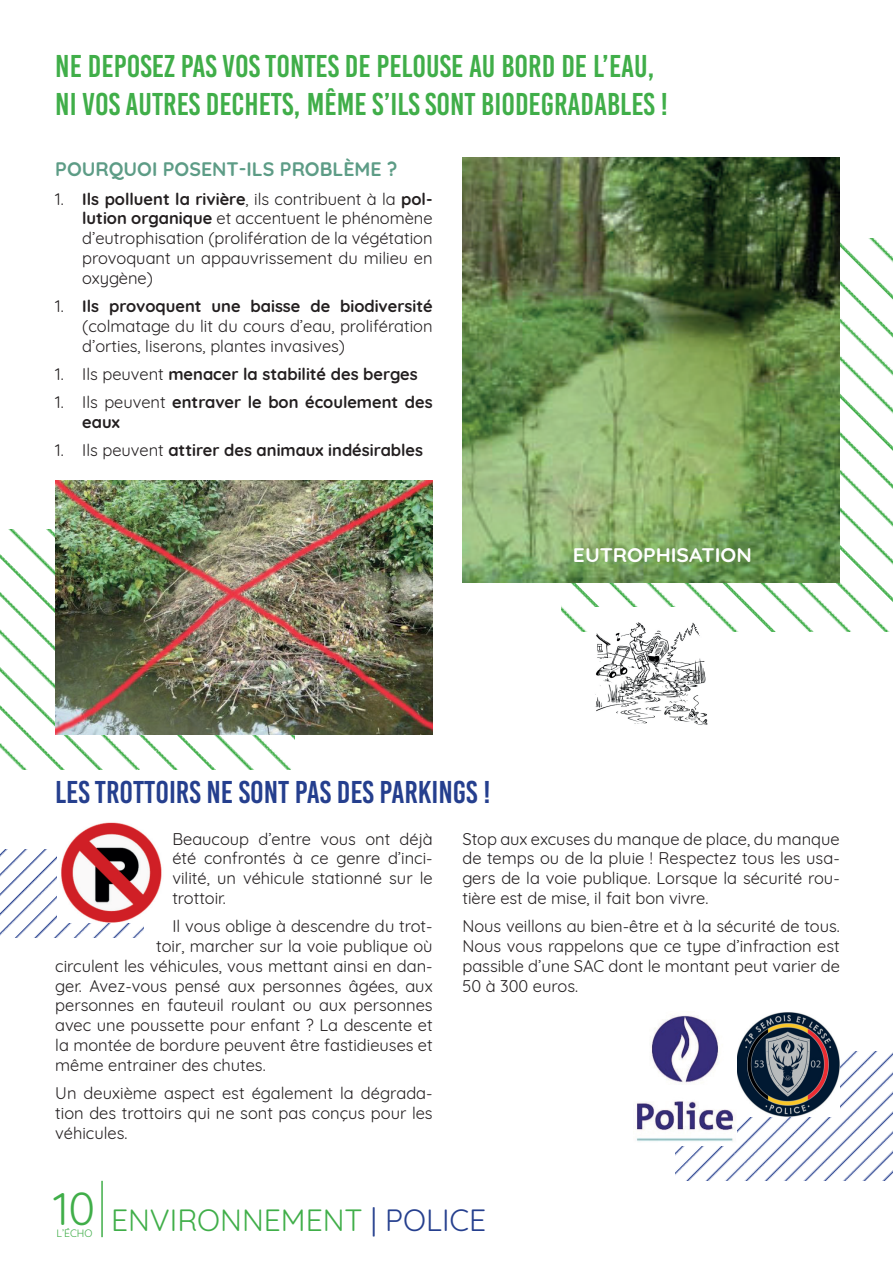
<style>
.page{position:relative;width:893px;height:1263px;background:#fff}
.page>*{position:absolute;margin:0;border:0;box-sizing:border-box;transform-origin:0 0}
.t1{font:45px "Quicksand";color:#40ae49}
.t2{font:31.5px/37.8px "Bebas Kai";color:#40ae49}
.t3{font:31.5px "Bebas Kai";color:#253f8e}
.t4{font:30px "Quicksand";color:#40ae49}
.t5{font:700 19.65px "Quicksand";color:#fff;scale:1.07 1}
.t6{font:700 19.5px "Quicksand";color:#5d9c86}
.t7{font:16.5px/19.8px "Quicksand";color:#231f20;text-align:justify}
.t8{font:700 16.5px/19.8px "Quicksand";color:#231f20}
.t9{font:10.5px "Quicksand";color:#40ae49}
.s1{font-weight:700}
.s2{font-weight:400}
.s3{color:#fff}
.s4{color:#253f8e}
</style>
<div class="page">
<img style="left:561px;top:238px;width:332px;height:393px">
<img style="left:0;top:529px;width:295px;height:241px">
<hr style="left:101px;top:1181px;width:2px;height:56px;background:#40ae49">
<img style="left:462px;top:157px;width:378px;height:426px">
<img style="left:55px;top:480px;width:378px;height:255px">
<img style="left:592px;top:608px;width:118px;height:117px">
<img style="left:675px;top:1052px;width:218px;height:129px">
<img style="left:736px;top:1012px;width:104px;height:104px">
<img style="left:636px;top:1015px;width:100px;height:130px">
<img style="left:0;top:849px;width:144px;height:89px">
<img style="left:58px;top:822px;width:104px;height:100px">
<h2 class="t2" style="left:55px;top:47px;width:614px">NE DEPOSEZ PAS VOS TONTES DE PELOUSE AU BORD DE L’EAU,<br>NI VOS AUTRES DECHETS, MÊME S’ILS SONT BIODEGRADABLES !</h2>
<p class="t6" style="left:55px;top:153px;width:344px">POURQUOI POSENT-ILS PROBLÈME ?</p>
<p class="t7" style="left:82px;top:187px;width:352px;text-indent:-27px">1. <span class="s1">Ils polluent la rivière</span>, ils contribuent à la <span class="s1">pol&shy;lution organique</span> et accentuent le phénomène d’eutrophisation (prolifération de la végétation provoquant un appauvrissement du milieu en oxygène)</p>
<p class="t7" style="left:82px;top:295px;width:352px;text-indent:-27px">1. <span class="s1">Ils provoquent une baisse de biodiversité </span>(colmatage du lit du cours d’eau, prolifération d’orties, liserons, plantes invasives)</p>
<p class="t8" style="left:55px;top:363px;width:364px"><span class="s2">1. I ls peuvent</span> menacer la stabilité des berges</p>
<p class="t8" style="left:82px;top:391px;width:352px;text-indent:-27px"><span class="s2">1. I ls peuvent</span> entraver le bon écoulement des eaux</p>
<p class="t8" style="left:55px;top:439px;width:369px"><span class="s2">1. I ls peuvent</span> attirer des animaux indésirables</p>
<p class="t5" style="left:573px;top:539px;width:169px">EUTROPHISATION</p>
<h2 class="t3" style="left:55px;top:776px;width:437px">LES TROTTOIRS NE SONT PAS DES PARKINGS !</h2>
<p class="t7" style="left:172px;top:827px;width:262px">Beaucoup d’entre vous ont déjà été confrontés à ce genre d’inci&shy;vilité, un véhicule stationné sur le trottoir.</p>
<p class="t7" style="left:172px;top:915px;width:262px">I l vous oblige à descendre du trot-</p>
<p class="t7" style="left:156px;top:934px;width:278px">toir, marcher sur la voie publique où</p>
<p class="t7" style="left:55px;top:954px;width:379px">circulent les véhicules, vous mettant ainsi en dan-</p>
<p class="t7" style="left:55px;top:974px;width:379px">ger. Avez-vous pensé aux personnes âgées, aux</p>
<p class="t7" style="left:55px;top:994px;width:379px">personnes en fauteuil roulant ou aux personnes</p>
<p class="t7" style="left:55px;top:1014px;width:379px">avec une poussette pour enfant ? La descente et</p>
<p class="t7" style="left:55px;top:1033px;width:379px">la montée de bordure peuvent être fastidieuses et</p>
<p class="t7" style="left:55px;top:1053px;width:212px">même entrainer des chutes.</p>
<p class="t7" style="left:55px;top:1082px;width:379px">Un deuxième aspect est également la dégrada&shy;tion des trottoirs qui ne sont pas conçus pour les véhicules.</p>
<p class="t7" style="left:462px;top:827px;width:379px">Stop aux excuses du manque de place, du manque de temps ou de la pluie ! Respectez tous les usa&shy;gers de la voie publique. Lorsque la sécurité rou&shy;tière est de mise, il fait bon vivre.</p>
<p class="t7" style="left:462px;top:915px;width:379px">Nous veillons au bien-être et à la sécurité de tous.<br>Nous vous rappelons que ce type d’infraction est passible d’une SAC dont le montant peut varier de 50 à 300 euros.</p>
<h1 class="t1" style="left:54px;top:1173px;width:43px">10</h1>
<p class="t9" style="left:56px;top:1225px;width:38px">L’ÉCHO</p>
<h3 class="t4" style="left:111px;top:1197px;width:377px"><span class="s3">E</span>N<span class="s3">V</span>IR<span class="s3">ON</span>NN <span class="s3">E</span>M <span class="s3">E</span>NT <span class="s4">| POLICE</span></h3>
</div>
